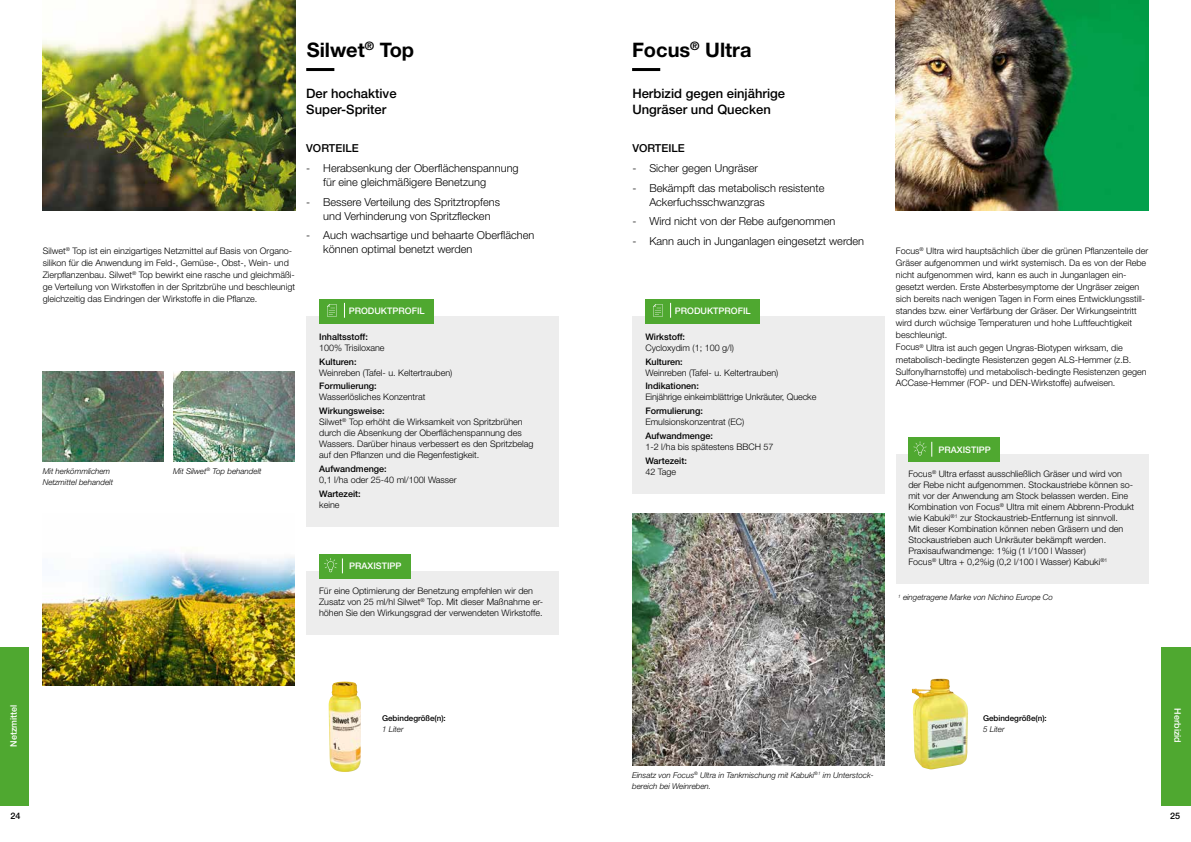
<style>
.page{position:relative;width:1191px;height:842px;background:#fff}
.page>*{position:absolute;margin:0;border:0;box-sizing:border-box;transform-origin:0 0}
.t1{font:700 20px "Helvetica Neue LT Std";color:#000}
.t2{font:500 13px/16px "Helvetica Neue LT Std";color:#000}
.t3{font:300 11px/14px "Helvetica Neue LT Std";color:#000}
.t4{font:500 11px "Helvetica Neue LT Std";color:#000}
.t5{font:300 9px/12px "Helvetica Neue LT Std";color:#000}
.t6{font:500 9px "Helvetica Neue LT Std";color:#000}
.t7{font:500 9px "Helvetica Neue LT Std";color:#fff}
.t8{font:italic 300 8px/11px "Helvetica Neue LT Std";color:#000}
.t9{font:500 8px "Helvetica Neue LT Std";color:#000}
.s1{font-weight:500}
</style>
<div class="page">
<div style="left:0;top:647px;width:29px;height:159px;background:#4fa830"></div>
<div style="left:1161px;top:647px;width:30px;height:159px;background:#4fa830"></div>
<img style="left:43px;top:552px;width:252px;height:133px">
<img style="left:43px;top:0;width:252px;height:210px">
<img style="left:895px;top:0;width:253px;height:210px">
<hr style="left:306px;top:68px;width:28px;height:3px;background:#000">
<hr style="left:632px;top:68px;width:28px;height:3px;background:#000">
<div style="left:306px;top:316px;width:252px;height:211px;background:#ededed"></div>
<div style="left:319px;top:299px;width:115px;height:24px;background:#4fa830"></div>
<svg style="left:344px;top:303px;width:1px;height:15px"></svg>
<svg style="left:327px;top:304px;width:10px;height:13px"></svg>
<div style="left:632px;top:316px;width:252px;height:178px;background:#ededed"></div>
<div style="left:645px;top:299px;width:115px;height:24px;background:#4fa830"></div>
<svg style="left:670px;top:303px;width:1px;height:15px"></svg>
<svg style="left:653px;top:304px;width:9px;height:13px"></svg>
<div style="left:307px;top:571px;width:252px;height:64px;background:#ededed"></div>
<div style="left:319px;top:554px;width:92px;height:25px;background:#4fa830"></div>
<svg style="left:324px;top:558px;width:19px;height:15px"></svg>
<img style="left:43px;top:372px;width:121px;height:90px">
<img style="left:174px;top:372px;width:121px;height:90px">
<img style="left:328px;top:681px;width:33px;height:91px">
<div style="left:896px;top:454px;width:252px;height:130px;background:#ededed"></div>
<div style="left:908px;top:438px;width:92px;height:24px;background:#4fa830"></div>
<svg style="left:913px;top:441px;width:19px;height:16px"></svg>
<img style="left:912px;top:679px;width:56px;height:90px">
<img style="left:632px;top:514px;width:252px;height:251px">
<h1 class="t1" style="left:307px;top:37px;width:109px">Silwet<sup>®</sup> Top</h1>
<h1 class="t1" style="left:632px;top:37px;width:121px">Focus<sup>®</sup> Ultra</h1>
<h2 class="t2" style="left:306px;top:85px;width:92px">Der hochaktive<br>Super-Spriter</h2>
<h2 class="t2" style="left:632px;top:85px;width:154px">Herbizid gegen einjährige<br>Ungräser und Quecken</h2>
<p class="t4" style="left:306px;top:142px;width:54px">VORTEILE</p>
<p class="t3" style="left:323px;top:161px;width:197px;text-indent:-17px">- Herabsenkung der Oberflächenspannung für eine gleichmäßigere Benetzung</p>
<p class="t3" style="left:323px;top:194px;width:178px;text-indent:-17px">- Bessere Verteilung des Spritztropfens und Verhinderung von Spritzflecken</p>
<p class="t3" style="left:323px;top:228px;width:213px;text-indent:-17px">- Auch wachsartige und behaarte Oberflächen können optimal benetzt werden</p>
<p class="t4" style="left:632px;top:142px;width:54px">VORTEILE</p>
<p class="t3" style="left:632px;top:161px;width:127px">- Sicher gegen Ungräser</p>
<p class="t3" style="left:649px;top:180px;width:176px;text-indent:-17px">- Bekämpft das metabolisch resistente<br>Ackerfuchsschwanzgras</p>
<p class="t3" style="left:632px;top:214px;width:204px">- Wird nicht von der Rebe aufgenommen</p>
<p class="t3" style="left:632px;top:234px;width:233px">- Kann auch in Junganlagen eingesetzt werden</p>
<p class="t5" style="left:43px;top:245px;width:254px">Silwet<sup>®</sup> Top ist ein einzigartiges Netzmittel auf Basis von Organo&shy;silikon für die Anwendung im Feld-, Gemüse-, Obst-, Wein- und Zierpflanzenbau. Silwet<sup>®</sup> Top bewirkt eine rasche und gleichmäßi&shy;ge Verteilung von Wirkstoffen in der Spritzbrühe und beschleunigt gleichzeitig das Eindringen der Wirkstoffe in die Pflanze.</p>
<p class="t5" style="left:896px;top:245px;width:254px">Focus<sup>®</sup> Ultra wird hauptsächlich über die grünen Pflanzenteile der Gräser aufgenommen und wirkt systemisch. Da es von der Rebe nicht aufgenommen wird, kann es auch in Junganlagen ein&shy;gesetzt werden. Erste Absterbesymptome der Ungräser zeigen sich bereits nach wenigen Tagen in Form eines Entwicklungsstill&shy;standes bzw. einer Verfärbung der Gräser. Der Wirkungseintritt wird durch wüchsige Temperaturen und hohe Luftfeuchtigkeit beschleunigt.<br>Focus<sup>®</sup> Ultra ist auch gegen Ungras-Biotypen wirksam, die metabolisch-bedingte Resistenzen gegen ALS-Hemmer (z.B.<br>Sulfonylharnstoffe) und metabolisch-bedingte Resistenzen gegen ACCase-Hemmer (FOP- und DEN-Wirkstoffe) aufweisen.</p>
<p class="t7" style="left:349px;top:306px;width:77px">PRODUKTPROFIL</p>
<p class="t7" style="left:675px;top:306px;width:77px">PRODUKTPROFIL</p>
<p class="t6" style="left:319px;top:331px;width:50px">Inhaltsstoff:</p>
<p class="t5" style="left:319px;top:341px;width:67px">100% Trisiloxane</p>
<p class="t6" style="left:319px;top:356px;width:39px">Kulturen:</p>
<p class="t5" style="left:319px;top:366px;width:135px">Weinreben (Tafel- u. Keltertrauben)</p>
<p class="t6" style="left:319px;top:381px;width:59px">Formulierung:</p>
<p class="t5" style="left:319px;top:391px;width:108px">Wasserlösliches Konzentrat</p>
<p class="t5" style="left:319px;top:405px;width:216px;line-height:11px"><span class="s1">Wirkungsweise:<br></span>Silwet<sup>®</sup> Top erhöht die Wirksamkeit von Spritzbrühen durch die Absenkung der Oberflächenspannung des Wassers. Darüber hinaus verbessert es den Spritzbelag auf den Pflanzen und die Regenfestigkeit.</p>
<p class="t6" style="left:319px;top:463px;width:69px">Aufwandmenge:</p>
<p class="t5" style="left:319px;top:474px;width:139px">0,1 l/ha oder 25-40 ml/100l Wasser</p>
<p class="t6" style="left:319px;top:488px;width:43px">Wartezeit:</p>
<p class="t5" style="left:319px;top:498px;width:22px">keine</p>
<p class="t6" style="left:645px;top:331px;width:41px">Wirkstoff:</p>
<p class="t5" style="left:645px;top:341px;width:90px">Cycloxydim (1; 100 g/l)</p>
<p class="t6" style="left:645px;top:356px;width:39px">Kulturen:</p>
<p class="t5" style="left:645px;top:366px;width:135px">Weinreben (Tafel- u. Keltertrauben)</p>
<p class="t6" style="left:645px;top:381px;width:55px">Indikationen:</p>
<p class="t5" style="left:645px;top:391px;width:172px">Einjährige einkeimblättrige Unkräuter, Quecke</p>
<p class="t6" style="left:645px;top:406px;width:59px">Formulierung:</p>
<p class="t5" style="left:645px;top:416px;width:100px">Emulsionskonzentrat (EC)</p>
<p class="t6" style="left:645px;top:430px;width:69px">Aufwandmenge:</p>
<p class="t5" style="left:645px;top:441px;width:130px">1-2 l/ha bis spätestens BBCH 57</p>
<p class="t6" style="left:645px;top:455px;width:43px">Wartezeit:</p>
<p class="t5" style="left:645px;top:465px;width:32px">42 Tage</p>
<p class="t7" style="left:938px;top:444px;width:54px">PRAXISTIPP</p>
<p class="t8" style="left:43px;top:465px;width:72px">Mit herkömmlichem<br>Netzmittel behandelt</p>
<p class="t8" style="left:173px;top:465px;width:90px">Mit Silwet<sup>®</sup> Top behandelt</p>
<p class="t5" style="left:908px;top:468px;width:227px;line-height:11px">Focus<sup>®</sup> Ultra erfasst ausschließlich Gräser und wird von der Rebe nicht aufgenommen. Stockaustriebe können so&shy;mit vor der Anwendung am Stock belassen werden. Eine Kombination von Focus<sup>®</sup> Ultra mit einem Abbrenn-Produkt wie Kabuki<sup>®1</sup> zur Stockaustrieb-Entfernung ist sinnvoll.<br>Mit dieser Kombination können neben Gräsern und den Stockaustrieben auch Unkräuter bekämpft werden.<br>Praxisaufwandmenge: 1%ig (1 l/100 l Wasser)<br>Focus<sup>®</sup> Ultra + 0,2%ig (0,2 l/100 l Wasser) Kabuki<sup>®1</sup></p>
<p class="t7" style="left:349px;top:561px;width:54px">PRAXISTIPP</p>
<p class="t7" style="left:8px;top:747px;width:44px;rotate:-90deg">Netzmittel</p>
<p class="t5" style="left:319px;top:585px;width:225px;line-height:11px">Für eine Optimierung der Benetzung empfehlen wir den<br>Zusatz von 25 ml/hl Silwet<sup>®</sup> Top. Mit dieser Maßnahme er&shy;höhen Sie den Wirkungsgrad der verwendeten Wirkstoffe.</p>
<p class="t9" style="left:382px;top:714px;width:65px">Gebindegröße(n):</p>
<p class="t8" style="left:382px;top:724px;width:23px">1 Liter</p>
<p class="t8" style="left:898px;top:592px;width:156px"><sup>1</sup> eingetragene Marke von Nichino Europe Co</p>
<p class="t8" style="left:632px;top:769px;width:243px">Einsatz von Focus<sup>®</sup> Ultra in Tankmischung mit Kabuki<sup>®1</sup> im Unterstock&shy;bereich bei Weinreben.</p>
<p class="t9" style="left:983px;top:714px;width:65px">Gebindegröße(n):</p>
<p class="t8" style="left:983px;top:724px;width:23px">5 Liter</p>
<p class="t7" style="left:1183px;top:708px;width:36px;rotate:90deg">Herbizid</p>
<p class="t6" style="left:11px;top:811px;width:12px">24</p>
<p class="t6" style="left:1170px;top:811px;width:12px">25</p>
</div>
